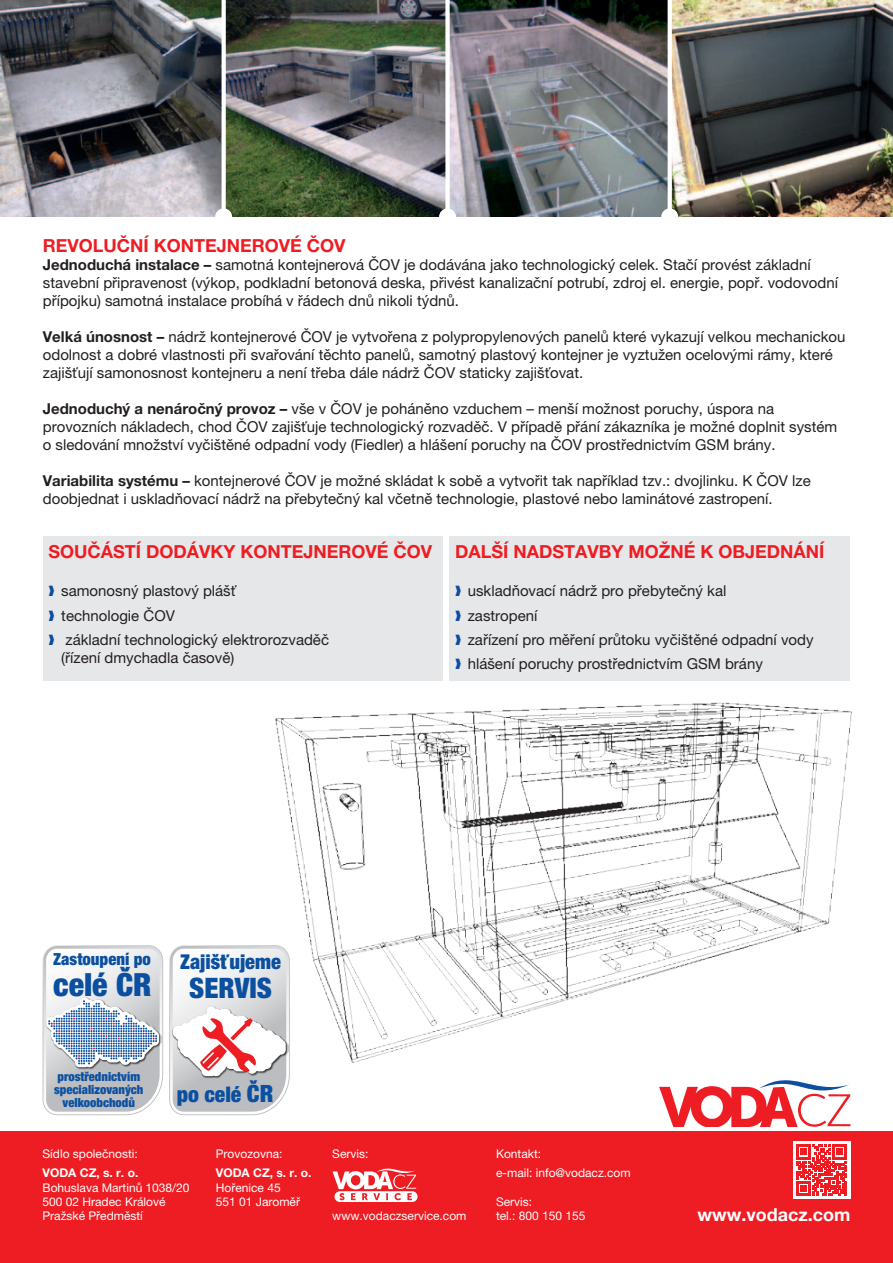
<style>
.page{position:relative;width:893px;height:1263px;background:#fff}
.page>*{position:absolute;margin:0;border:0;box-sizing:border-box;transform-origin:0 0}
.t1{font:900 condensed 31.95px "Helvetica Neue LT Pro";color:#0b50a0}
.t2{font:900 condensed 28.2px "Helvetica Neue LT Pro";color:#0b50a0}
.t3{font:900 condensed 21.6px "Helvetica Neue LT Pro";color:#0b50a0}
.t4{font:900 condensed 20.4px "Helvetica Neue LT Pro";color:#0b50a0}
.t5{font:700 18px "Helvetica Neue LT Pro";color:#ee1d23}
.t6{font:700 18px "Helvetica Neue LT Pro";color:#fff}
.t7{font:900 condensed 16.65px "Helvetica Neue LT Pro";color:#0b50a0}
.t8{font:15px/18px "Helvetica Neue LT Pro";color:#231f20}
.t9{font:900 condensed 12.6px/12.6px "Helvetica Neue LT Pro";color:#0b50a0;text-align:center}
.t10{font:12px/14.4px "Helvetica Neue LT Pro";color:#fff}
.t11{font:700 12px "Helvetica Neue LT Pro";color:#fff}
.s1{font-weight:700}
.s2{color:#0d4da1}
.s3{font-size:23.85px}
</style>
<div class="page">
<img style="left:0;top:0;width:893px;height:217px">
<svg style="left:222px;top:0;width:4px;height:208px"></svg>
<div style="left:215px;top:208px;width:17px;height:17px;background:#fff;border-radius:50%"></div>
<div style="left:445px;top:0;width:5px;height:217px;background:#fff"></div>
<div style="left:439px;top:208px;width:17px;height:17px;background:#fff;border-radius:50%"></div>
<hr style="left:668px;top:0;width:4px;height:217px;background:#fff">
<div style="left:661px;top:208px;width:17px;height:17px;background:#fff;border-radius:50%"></div>
<div style="left:43px;top:536px;width:400px;height:144px;background:#e6e7e9"></div>
<div style="left:449px;top:536px;width:401px;height:144px;background:#e6e7e9"></div>
<img style="left:266px;top:680px;width:586px;height:383px">
<svg style="left:169px;top:945px;width:121px;height:170px"></svg>
<svg style="left:43px;top:945px;width:120px;height:170px"></svg>
<div style="left:0;top:1131px;width:893px;height:132px;background:#ee1d23"></div>
<svg style="left:659px;top:1080px;width:191px;height:47px"></svg>
<div style="left:792px;top:1141px;width:58px;height:58px;background:#fff"></div>
<svg style="left:796px;top:1145px;width:51px;height:50px"></svg>
<svg style="left:333px;top:1168px;width:85px;height:34px"></svg>
<p class="t5" style="left:43px;top:234px;width:304px">REVOLUČNÍ KONTEJNEROVÉ ČOV</p>
<p class="t8" style="left:43px;top:255px;width:797px"><span class="s1">Jednoduchá instalace –</span> samotná kontejnerová ČOV je dodávána jako technologický celek. Stačí provést základní stavební připravenost (výkop, podkladní betonová deska, přivést kanalizační potrubí, zdroj el. energie, popř. vodovodní přípojku) samotná instalace probíhá v řádech dnů nikoli týdnů.</p>
<p class="t8" style="left:43px;top:327px;width:804px"><span class="s1">Velká únosnost –</span> nádrž kontejnerové ČOV je vytvořena z polypropylenových panelů které vykazují velkou mechanickou odolnost a dobré vlastnosti při svařování těchto panelů, samotný plastový kontejner je vyztužen ocelovými rámy, které zajišťují samonosnost kontejneru a není třeba dále nádrž ČOV staticky zajišťovat.</p>
<p class="t8" style="left:43px;top:399px;width:796px"><span class="s1">Jednoduchý a nenáročný provoz –</span> vše v ČOV je poháněno vzduchem – menší možnost poruchy, úspora na provozních nákladech, chod ČOV zajišťuje technologický rozvaděč. V případě přání zákazníka je možné doplnit systém o sledování množství vyčištěné odpadní vody (Fiedler) a hlášení poruchy na ČOV prostřednictvím GSM brány.</p>
<p class="t8" style="left:43px;top:471px;width:769px"><span class="s1">Variabilita systému –</span> kontejnerové ČOV je možné skládat k sobě a vytvořit tak například tzv.: dvojlinku. K ČOV lze doobjednat i uskladňovací nádrž na přebytečný kal včetně technologie, plastové nebo laminátové zastropení.</p>
<p class="t5" style="left:49px;top:540px;width:26px">Souč</p>
<p class="t5" style="left:101px;top:540px;width:60px">ástí dod</p>
<p class="t5" style="left:187px;top:540px;width:118px">ávky kon tejne</p>
<p class="t5" style="left:339px;top:540px;width:95px">rové ČOV</p>
<p class="t8" style="left:49px;top:578px;width:282px;line-height:24.3px"><span class="s2">❱</span> samonosný plastový plášť<br><span class="s2">❱</span> technologie ČOV<br><span class="s2">❱</span> základní technologický elektrorozvaděč</p>
<p class="t8" style="left:61px;top:648px;width:175px">(řízení dmychadla časově)</p>
<p class="t5" style="left:455px;top:540px;width:72px">Další nads</p>
<p class="t5" style="left:564px;top:540px;width:194px">tavby možné k o bjedn</p>
<p class="t5" style="left:793px;top:540px;width:23px">ání</p>
<p class="t8" style="left:455px;top:578px;width:360px;line-height:24.3px"><span class="s2">❱</span> uskladňovací nádrž pro přebytečný kal<br><span class="s2">❱</span> zastropení<br><span class="s2">❱</span> zařízení pro měření průtoku vyčištěné odpadní vody <span class="s2">❱</span> hlášení poruchy prostřednictvím GSM brány</p>
<p class="t7" style="left:53px;top:948px;width:99px">Zastoupení po</p>
<h1 class="t1" style="left:53px;top:965px;width:100px">celé ČR</h1>
<h3 class="t4" style="left:180px;top:949px;width:102px">Zajišťujeme</h3>
<h2 class="t2" style="left:189px;top:971px;width:84px">SERVIS</h2>
<p class="t9" style="left:54px;top:1070px;width:91px">prostřednictvím specializovaných velkoobchodů</p>
<h3 class="t3" style="left:177px;top:1081px;width:98px">po celé <span class="s3">ČR</span></h3>
<p class="t10" style="left:43px;top:1147px;width:97px">Sídlo společnosti:</p>
<p class="t11" style="left:43px;top:1165px;width:97px">VODA CZ, s. r. o.</p>
<p class="t10" style="left:43px;top:1180px;width:149px">Bohuslava Martinů 1038/20<br>500 02 Hradec Králové<br>Pražské Předměstí</p>
<p class="t10" style="left:216px;top:1147px;width:68px">Provozovna:</p>
<p class="t11" style="left:216px;top:1165px;width:97px">VODA CZ, s. r. o.</p>
<p class="t10" style="left:216px;top:1180px;width:86px">Hořenice 45<br>551 01 Jaroměř</p>
<p class="t10" style="left:332px;top:1147px;width:38px">Servis:</p>
<p class="t10" style="left:332px;top:1209px;width:136px">www.vodaczservice.com</p>
<p class="t10" style="left:496px;top:1145px;width:136px;line-height:18.6px">Kontakt:<br>e‑mail: info@vodacz.com</p>
<p class="t10" style="left:496px;top:1194px;width:91px">Servis:<br>tel.: 800 150 155</p>
<p class="t6" style="left:697px;top:1203px;width:154px">www.vodacz.com</p>
</div>
